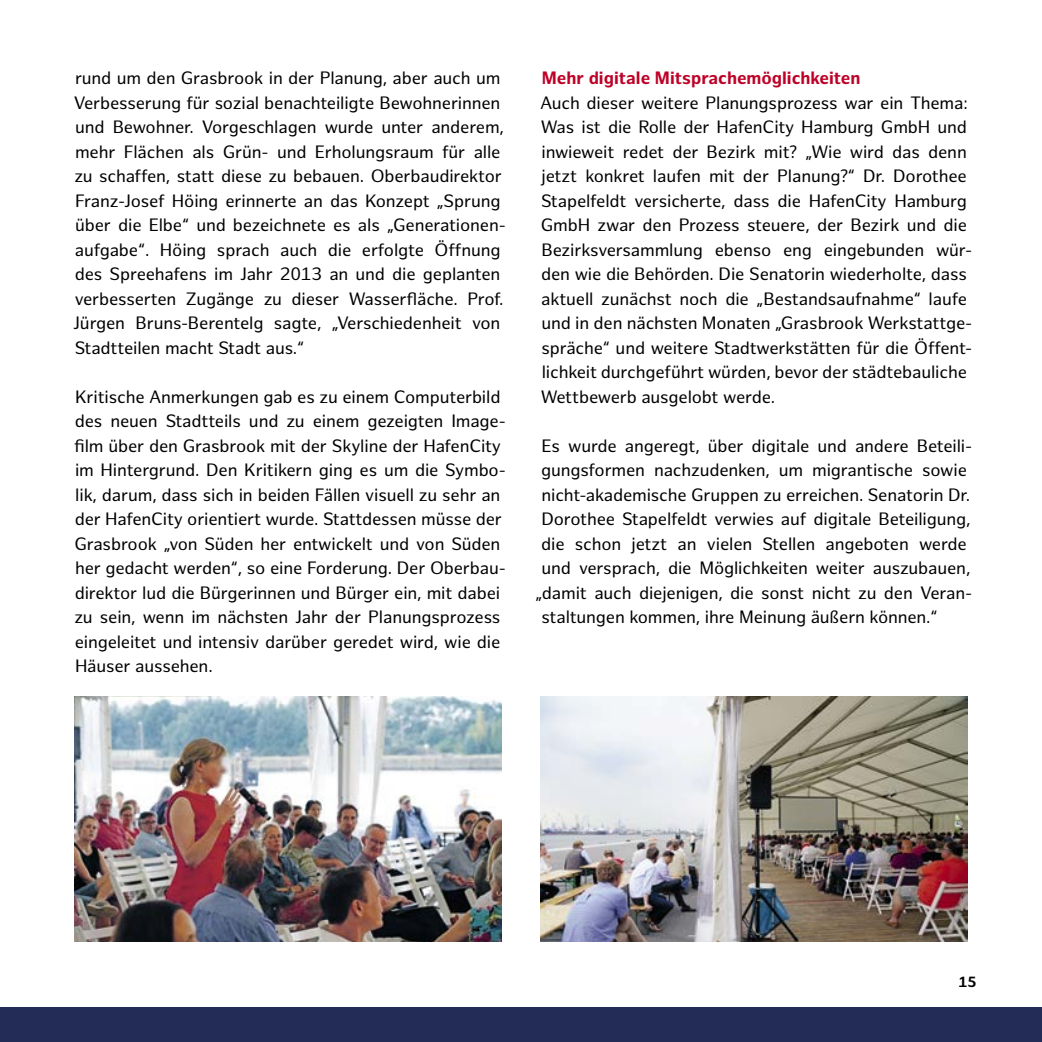
<style>
.page{position:relative;width:1042px;height:1042px;background:#fff}
.page>*{position:absolute;margin:0;border:0;box-sizing:border-box;transform-origin:0 0}
.t1{font:17.5px/24.5px "Hamburg Sans";letter-spacing:-.01em;color:#000}
.t2{font:700 17.5px "Hamburg Sans";color:#be0027}
.t3{font:700 14.35px "Hamburg Sans";color:#000}
</style>
<div class="page">
<img style="left:74px;top:697px;width:427px;height:245px">
<img style="left:541px;top:697px;width:426px;height:245px">
<div style="left:0;top:1007px;width:1042px;height:35px;background:#222c57"></div>
<p class="t1" style="left:73px;top:66px;width:434px">rund um den Grasbrook in der Planung, aber auch um Verbesserung für sozial benachteiligte Bewohnerinnen und Bewohner. Vorgeschlagen wurde unter anderem, mehr Flächen als Grün- und Erholungsraum für alle zu schaffen, statt diese zu bebauen. Oberbaudirektor Franz-Josef Höing erinnerte an das Konzept „Sprung über die Elbe“ und bezeichnete es als „Generationen&shy;aufgabe“. Höing sprach auch die erfolgte Öffnung des Spreehafens im Jahr 2013 an und die geplanten verbesserten Zugänge zu dieser Wasserfläche. Prof.<br>Jürgen Bruns-Berentelg sagte, „Verschiedenheit von Stadtteilen macht Stadt aus.“</p>
<p class="t1" style="left:74px;top:385px;width:433px">Kritische Anmerkungen gab es zu einem Computerbild des neuen Stadtteils und zu einem gezeigten Image&shy;film über den Grasbrook mit der Skyline der HafenCity im Hintergrund. Den Kritikern ging es um die Symbo&shy;lik, darum, dass sich in beiden Fällen visuell zu sehr an der HafenCity orientiert wurde. Stattdessen müsse der Grasbrook „von Süden her entwickelt und von Süden her gedacht werden“, so eine Forderung. Der Oberbau&shy;direktor lud die Bürgerinnen und Bürger ein, mit dabei zu sein, wenn im nächsten Jahr der Planungsprozess eingeleitet und intensiv darüber geredet wird, wie die Häuser aussehen.</p>
<p class="t2" style="left:542px;top:68px;width:320px">Mehr digitale Mitsprachemöglichkeiten</p>
<p class="t1" style="left:540px;top:91px;width:434px">Auch dieser weitere Planungsprozess war ein Thema:<br>Was ist die Rolle der HafenCity Hamburg GmbH und inwieweit redet der Bezirk mit? „Wie wird das denn jetzt konkret laufen mit der Planung?“ Dr. Dorothee Stapelfeldt versicherte, dass die HafenCity Hamburg GmbH zwar den Prozess steuere, der Bezirk und die Bezirksversammlung ebenso eng eingebunden wür&shy;den wie die Behörden. Die Senatorin wiederholte, dass aktuell zunächst noch die „Bestandsaufnahme“ laufe und in den nächsten Monaten „Grasbrook Werkstattge&shy;spräche“ und weitere Stadtwerkstätten für die Öffent&shy;lichkeit durchgeführt würden, bevor der städtebauliche Wettbewerb ausgelobt werde.</p>
<p class="t1" style="left:541px;top:434px;width:432px">Es wurde angeregt, über digitale und andere Beteili-</p>
<p class="t1" style="left:541px;top:458px;width:427px">gungsformen nachzudenken, um migrantische sowie</p>
<p class="t1" style="left:541px;top:483px;width:430px">nicht-akademische Gruppen zu erreichen. Senatorin Dr.</p>
<p class="t1" style="left:541px;top:507px;width:430px">Dorothee Stapelfeldt verwies auf digitale Beteiligung,</p>
<p class="t1" style="left:541px;top:532px;width:427px">die schon jetzt an vielen Stellen angeboten werde</p>
<p class="t1" style="left:541px;top:556px;width:430px">und versprach, die Möglichkeiten weiter auszubauen,</p>
<p class="t1" style="left:535px;top:581px;width:438px">„damit auch diejenigen, die sonst nicht zu den Veran-</p>
<p class="t1" style="left:541px;top:605px;width:398px">staltungen kommen, ihre Meinung äußern können.“</p>
<p class="t3" style="left:958px;top:973px;width:20px">15</p>
</div>
